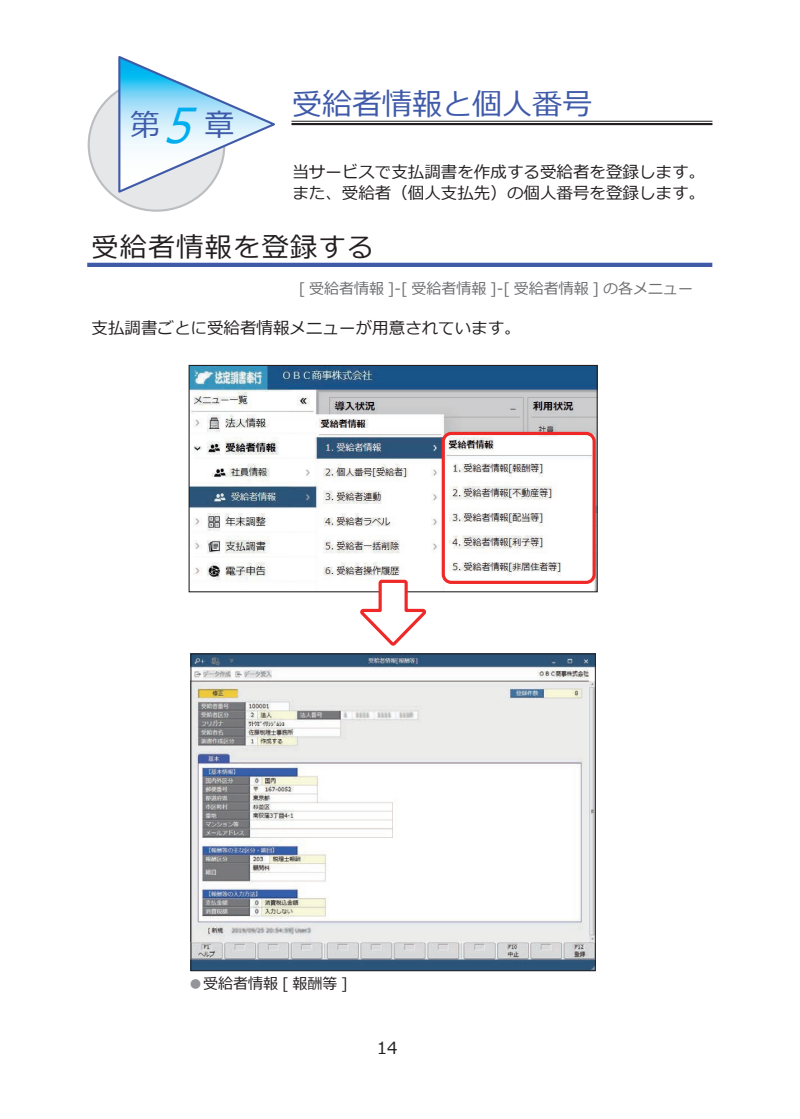
<style>
.page{position:relative;width:800px;height:1119px;background:#fff}
.page>*{position:absolute;margin:0;border:0;box-sizing:border-box;transform-origin:0 0}
.t1{font:italic 48.15px "Meiryo";color:#00aeef;scale:.88 1}
.RDタイトルスタイル{font:30px "Meiryo";color:#3f5aa8}
.見出し２{font:27px "Meiryo";letter-spacing:.05em;color:#231f20}
.t2{font:16.8px "Meiryo";color:#231f20}
.概要スタイル{font:16.5px/21.3px "Meiryo";color:#231f20}
.本文スタイル{font:16.5px "Meiryo";color:#231f20}
.メニュー名スタイル{font:15px "Meiryo";color:#6c6d70}
.メモスタイル{font:15px "Meiryo";color:#231f20}
.s1{color:#939598}
</style>
<div class="page">
<hr style="left:291px;top:121px;width:421px;height:1px;background:#231f20">
<hr style="left:291px;top:123px;width:421px;height:2px;background:#231f20">
<div style="left:89px;top:79px;width:135px;height:132px;background:#e6e7e9;border-radius:50%"></div>
<svg style="left:117px;top:56px;width:158px;height:139px"></svg>
<hr style="left:87px;top:263px;width:625px;height:4px;background:#3f5aa8">
<img style="left:192px;top:655px;width:401px;height:314px">
<div style="left:190px;top:653px;width:405px;height:318px;border:1px solid #231f20"></div>
<img style="left:190px;top:367px;width:405px;height:223px">
<div style="left:188px;top:365px;width:409px;height:227px;border:1px solid #231f20"></div>
<div style="left:441px;top:432px;width:154px;height:152px;border:3px solid #ee2928;border-radius:8px"></div>
<svg style="left:357px;top:578px;width:72px;height:68px"></svg>
<p class="t1" style="left:162px;top:92px;width:57px">5</p>
<h2 class="RDタイトルスタイル" style="left:130px;top:104px;width:31px">第</h2>
<h2 class="RDタイトルスタイル" style="left:204px;top:104px;width:31px">章</h2>
<p class="RDタイトルスタイル" style="left:292px;top:83px;width:301px">受給者情報と個人番号</p>
<p class="概要スタイル" style="left:292px;top:162px;width:414px">当サービスで支払調書を作成する受給者を登録します。また、受給者（個人支払先）の個人番号を登録します。</p>
<p class="見出し２" style="left:91px;top:229px;width:284px">受給者情報を登録する</p>
<p class="メニュー名スタイル" style="left:299px;top:278px;width:410px">[ 受給者情報 ]-[ 受給者情報 ]-[ 受給者情報 ] の各メニュー　</p>
<p class="本文スタイル" style="left:91px;top:317px;width:430px">支払調書ごとに受給者情報メニューが用意されています。</p>
<p class="メモスタイル" style="left:188px;top:972px;width:161px"><span class="s1">●</span>受給者情報 [ 報酬等 ]</p>
<p class="t2" style="left:376px;top:1036px;width:22px">14</p>
</div>
